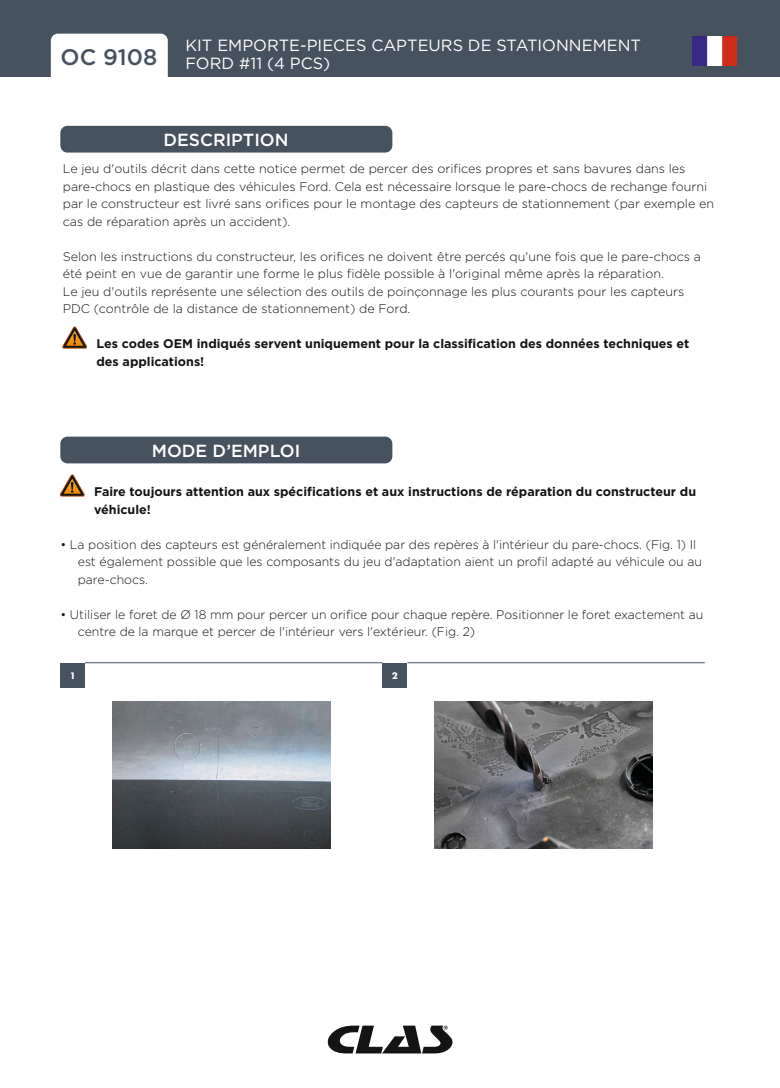
<style>
.page{position:relative;width:780px;height:1088px;background:#fff}
.page>*{position:absolute;margin:0;border:0;box-sizing:border-box;transform-origin:0 0}
.t1{font:500 22.5px "Gotham";color:#47525f}
.t2{font:500 17.5px "Gotham";color:#fff}
.t3{font:16.25px/17.5px "Gotham";color:#fff}
.t4{font:300 12.5px/17.5px "Gotham";color:#131413}
.t5{font:700 12.5px/17.5px "Gotham";color:#131413}
.t6{font:700 8.75px "Futura Std";color:#fff}
</style>
<div class="page">
<div style="left:0;top:0;width:762px;height:77px;background:#47525f"></div>
<div style="left:762px;top:0;width:18px;height:77px;background:#47525f"></div>
<div style="left:51px;top:34px;width:117px;height:58px;background:#fff;border-radius:7px"></div>
<img style="left:692px;top:37px;width:44px;height:29px">
<svg style="left:327px;top:1025px;width:125px;height:28px"></svg>
<div style="left:60px;top:126px;width:332px;height:27px;background:#47525f;border-radius:7px"></div>
<div style="left:60px;top:437px;width:332px;height:26px;background:#47525f;border-radius:7px"></div>
<svg style="left:63px;top:327px;width:24px;height:22px"></svg>
<svg style="left:60px;top:475px;width:24px;height:22px"></svg>
<div style="left:60px;top:663px;width:25px;height:24px;background:#47525f"></div>
<hr style="left:85px;top:662px;width:297px;height:1px;background:#47525f">
<img style="left:113px;top:701px;width:217px;height:148px">
<div style="left:382px;top:663px;width:25px;height:24px;background:#47525f"></div>
<hr style="left:407px;top:662px;width:297px;height:1px;background:#47525f">
<img style="left:435px;top:701px;width:217px;height:148px">
<h1 class="t1" style="left:61px;top:42px;width:98px">OC 9108</h1>
<h3 class="t3" style="left:185px;top:37px;width:457px">KIT EMPORTE-PIECES CAPTEURS DE STATIONNEMENT<br>FORD #11 (4 PCS)</h3>
<h2 class="t2" style="left:163px;top:129px;width:127px">DESCRIPTION</h2>
<p class="t4" style="left:63px;top:160px;width:652px">Le jeu d'outils décrit dans cette notice permet de percer des orifices propres et sans bavures dans les pare-chocs en plastique des véhicules Ford. Cela est nécessaire lorsque le pare-chocs de rechange fourni par le constructeur est livré sans orifices pour le montage des capteurs de stationnement (par exemple en cas de réparation après un accident).</p>
<p class="t4" style="left:63px;top:247px;width:639px">Selon les instructions du constructeur, les orifices ne doivent être percés qu'une fois que le pare-chocs a été peint en vue de garantir une forme le plus fidèle possible à l'original même après la réparation.<br>Le jeu d'outils représente une sélection des outils de poinçonnage les plus courants pour les capteurs PDC (contrôle de la distance de stationnement) de Ford.</p>
<p class="t5" style="left:96px;top:335px;width:594px">Les codes OEM indiqués servent uniquement pour la classification des données techniques et des applications!</p>
<h2 class="t2" style="left:152px;top:439px;width:150px">MODE D’EMPLOI</h2>
<p class="t5" style="left:94px;top:483px;width:603px">Faire toujours attention aux spécifications et aux instructions de réparation du constructeur du véhicule!</p>
<p class="t4" style="left:78px;top:535px;width:625px;text-indent:-18px">• La position des capteurs est généralement indiquée par des repères à l'intérieur du pare-chocs. (Fig. 1) Il est également possible que les composants du jeu d'adaptation aient un profil adapté au véhicule ou au pare-chocs.</p>
<p class="t4" style="left:78px;top:605px;width:627px;text-indent:-18px">• Utiliser le foret de Ø 18 mm pour percer un orifice pour chaque repère. Positionner le foret exactement au centre de la marque et percer de l'intérieur vers l'extérieur. (Fig. 2)</p>
<p class="t6" style="left:70px;top:670px;width:8px">1</p>
<p class="t6" style="left:392px;top:670px;width:8px">2</p>
</div>
